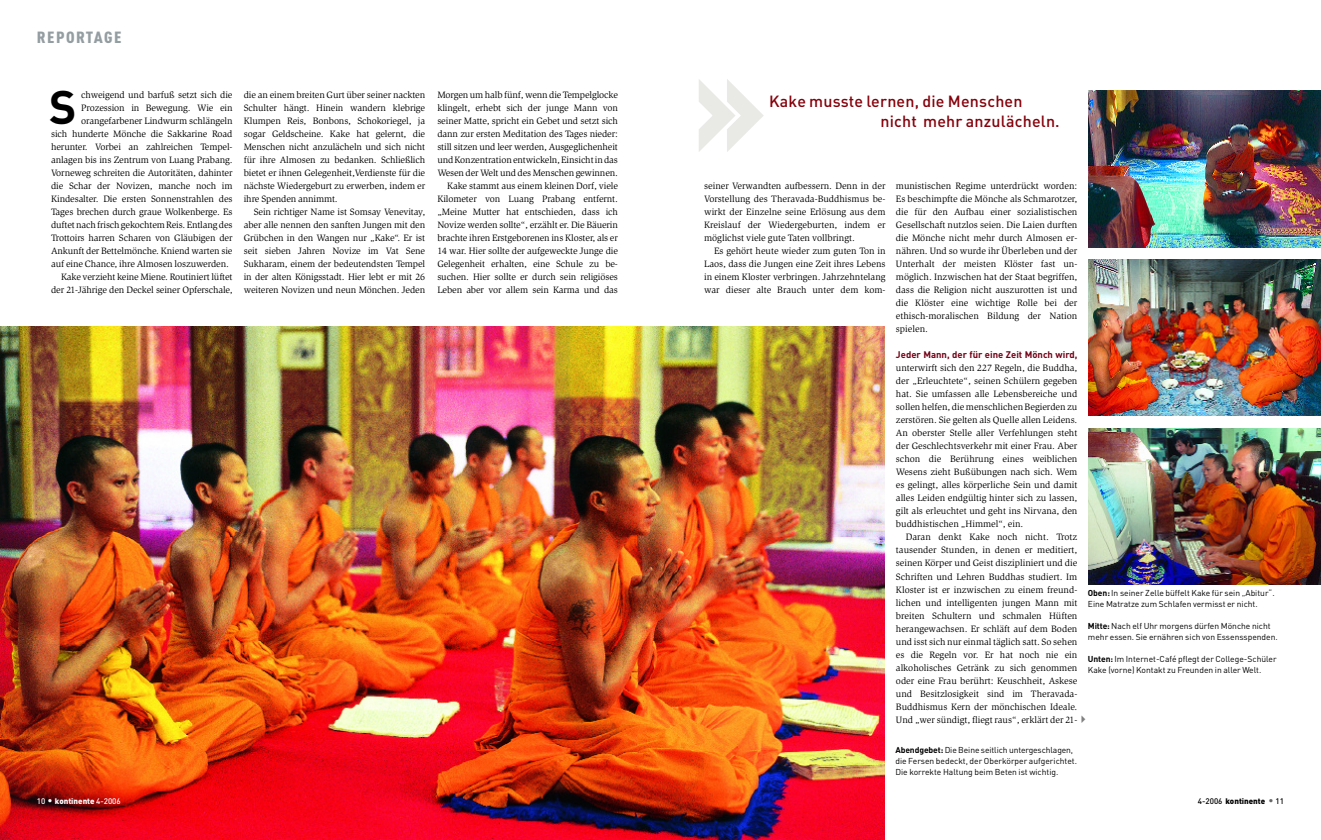
<style>
.page{position:relative;width:1321px;height:840px;background:#fff}
.page>*{position:absolute;margin:0;border:0;box-sizing:border-box;transform-origin:0 0}
.t1{font:500 138.1px "DIN Pro";color:#e9eae6}
.t2{font:700 46.4px "DIN Pro";color:#000}
.t3{font:500 16px/20px "DIN Pro";letter-spacing:.015em;color:#85000b}
.t4{font:900 16px "DIN Cond";letter-spacing:.085em;color:#949da1;scale:1.1 1}
.t5{font:9.5px/13px "Slimbach Std";letter-spacing:-.01em;color:#000;text-align:justify}
.t6{font:700 9.5px "DIN Pro";color:#720016}
.t7{font:8.5px/11px "DIN Pro";color:#000}
.t8{font:900 8px "DIN Pro";color:#fff}
.t9{font:900 8px "DIN Pro";color:#000}
.s1{font-weight:700}
.s2{font-weight:500}
.s3{font-weight:500;font-size:10px}
.s4{font-weight:500;font-size:10px;color:#666}
</style>
<div class="page">
<img style="left:1px;top:326px;width:883px;height:513px">
<img style="left:1089px;top:90px;width:232px;height:158px">
<img style="left:1089px;top:259px;width:232px;height:156px">
<img style="left:1089px;top:428px;width:232px;height:156px">
<h3 class="t4" style="left:37px;top:28px;width:78px">REPORTAGE</h3>
<h2 class="t2" style="left:49px;top:80px;width:29px">S</h2>
<p class="t5" style="left:81px;top:89px;width:153px">chweigend und barfuß setzt sich die</p>
<p class="t5" style="left:81px;top:102px;width:153px">Prozession in Bewegung. Wie ein</p>
<p class="t5" style="left:81px;top:115px;width:153px">orangefarbener Lindwurm schlängeln</p>
<p class="t5" style="left:51px;top:128px;width:183px">sich hunderte Mönche die Sakkarine Road</p>
<p class="t5" style="left:51px;top:141px;width:183px">herunter. Vorbei an zahlreichen Tempel-</p>
<p class="t5" style="left:51px;top:154px;width:183px">anlagen bis ins Zentrum von Luang Prabang.</p>
<p class="t5" style="left:51px;top:167px;width:183px">Vorneweg schreiten die Autoritäten, dahinter</p>
<p class="t5" style="left:51px;top:180px;width:183px">die Schar der Novizen, manche noch im</p>
<p class="t5" style="left:51px;top:193px;width:183px">Kindesalter. Die ersten Sonnenstrahlen des</p>
<p class="t5" style="left:51px;top:206px;width:183px">Tages brechen durch graue Wolkenberge. Es</p>
<p class="t5" style="left:51px;top:219px;width:183px">duftetnachfrischgekochtemReis.Entlangdes</p>
<p class="t5" style="left:51px;top:232px;width:183px">Trottoirs harren Scharen von Gläubigen der</p>
<p class="t5" style="left:51px;top:245px;width:183px">Ankunft der Bettelmönche. Kniend warten sie</p>
<p class="t5" style="left:51px;top:258px;width:179px">auf eine Chance, ihre Almosen loszuwerden.</p>
<p class="t5" style="left:61px;top:271px;width:173px">Kake verzieht keine Miene. Routiniert lüftet</p>
<p class="t5" style="left:51px;top:284px;width:183px">der 21-Jährige den Deckel seiner Opferschale,</p>
<p class="t5" style="left:244px;top:89px;width:183px">die an einem breiten Gurt über seiner nackten Schulter hängt. Hinein wandern klebrige Klumpen Reis, Bonbons, Schokoriegel, ja sogar Geldscheine. Kake hat gelernt, die Menschen nicht anzulächeln und sich nicht für ihre Almosen zu bedanken. Schließlich bietet er ihnen Gelegenheit,Verdienste für die nächste Wiedergeburt zu erwerben, indem er ihre Spenden annimmt.</p>
<p class="t5" style="left:244px;top:206px;width:183px;text-indent:10px">Sein richtiger Name ist Somsay Venevitay, aber alle nennen den sanften Jungen mit den Grübchen in den Wangen nur „Kake“. Er ist seit sieben Jahren Novize im Vat Sene Sukharam, einem der bedeutendsten Tempel in der alten Königsstadt. Hier lebt er mit 26 weiteren Novizen und neun Mönchen. Jeden</p>
<p class="t5" style="left:437px;top:89px;width:182px;text-align:right">Morgen um halb fünf, wenn die Tempelglocke klingelt, erhebt sich der junge Mann von seiner Matte, spricht ein Gebet und setzt sich dann zur ersten Meditation des Tages nieder: still sitzen und leer werden, Ausgeglichenheit undKonzentrationentwickeln,Einsichtindas Wesen der Welt und des Menschen gewinnen.<br>Kake stammt aus einem kleinen Dorf, viele Kilometer von Luang Prabang entfernt. „Meine Mutter hat entschieden, dass ich Novize werden sollte“, erzählt er. Die Bäuerin brachte ihren Erstgeborenen ins Kloster, als er 14 war. Hier sollte der aufgeweckte Junge die Gelegenheit erhalten, eine Schule zu be&shy;suchen. Hier sollte er durch sein religiöses Leben aber vor allem sein Karma und das</p>
<h1 class="t1" style="left:766px;top:207px;width:77px;rotate:-180deg">‹‹</h1>
<h3 class="t3" style="left:880px;top:91px;width:181px;text-indent:-111px">Kake musste lernen, die Menschen nicht mehr anzulächeln.</h3>
<p class="t5" style="left:704px;top:180px;width:183px">seiner Verwandten aufbessern. Denn in der Vorstellung des Theravada-Buddhismus be&shy;wirkt der Einzelne seine Erlösung aus dem Kreislauf der Wiedergeburten, indem er möglichst viele gute Taten vollbringt.</p>
<p class="t5" style="left:704px;top:245px;width:183px;text-indent:10px">Es gehört heute wieder zum guten Ton in Laos, dass die Jungen eine Zeit ihres Lebens in einem Kloster verbringen. Jahrzehntelang war dieser alte Brauch unter dem kom-</p>
<p class="t5" style="left:896px;top:180px;width:183px">munistischen Regime unterdrückt worden:<br>Es beschimpfte die Mönche als Schmarotzer, die für den Aufbau einer sozialistischen Gesellschaft nutzlos seien. Die Laien durften die Mönche nicht mehr durch Almosen er&shy;nähren. Und so wurde ihr Überleben und der Unterhalt der meisten Klöster fast un&shy;möglich. Inzwischen hat der Staat begriffen, dass die Religion nicht auszurotten ist und die Klöster eine wichtige Rolle bei der ethisch-moralischen Bildung der Nation spielen.</p>
<p class="t6" style="left:896px;top:349px;width:183px">Jeder Mann, der für eine Zeit Mönch wird,</p>
<p class="t5" style="left:896px;top:362px;width:183px">unterwirft sich den 227 Regeln, die Buddha, der „Erleuchtete“, seinen Schülern gegeben hat. Sie umfassen alle Lebensbereiche und sollen helfen, die menschlichen Begierden zu zerstören. Sie gelten als Quelle allen Leidens.<br>An oberster Stelle aller Verfehlungen steht der Geschlechtsverkehr mit einer Frau. Aber schon die Berührung eines weiblichen Wesens zieht Bußübungen nach sich. Wem es gelingt, alles körperliche Sein und damit alles Leiden endgültig hinter sich zu lassen, gilt als erleuchtet und geht ins Nirvana, den buddhistischen „Himmel“, ein.</p>
<p class="t5" style="left:896px;top:531px;width:183px;text-indent:10px">Daran denkt Kake noch nicht. Trotz tausender Stunden, in denen er meditiert, seinen Körper und Geist diszipliniert und die Schriften und Lehren Buddhas studiert. Im Kloster ist er inzwischen zu einem freund&shy;lichen und intelligenten jungen Mann mit breiten Schultern und schmalen Hüften herangewachsen. Er schläft auf dem Boden und isst sich nur einmal täglich satt. So sehen es die Regeln vor. Er hat noch nie ein alkoholisches Getränk zu sich genommen oder eine Frau berührt: Keuschheit, Askese und Besitzlosigkeit sind im Theravada-Buddhismus Kern der mönchischen Ideale.<br>Und „wer sündigt, fliegt raus“, erklärt der 21-</p>
<p class="t7" style="left:895px;top:743px;width:183px"><span class="s1">Abendgebet:</span> Die Beine seitlich untergeschlagen, die Fersen bedeckt, der Oberkörper aufgerichtet.<br>Die korrekte Haltung beim Beten ist wichtig.</p>
<p class="t7" style="left:1088px;top:587px;width:188px"><span class="s1">Oben:</span>In seiner Zelle büffelt Kake für sein „Abitur“.<br>Eine Matratze zum Schlafen vermisst er nicht.</p>
<p class="t7" style="left:1088px;top:620px;width:191px"><span class="s1">Mitte:</span> Nach elf Uhr morgens dürfen Mönche nicht mehr essen. Sie ernähren sich von Essensspenden.</p>
<p class="t7" style="left:1088px;top:653px;width:190px"><span class="s1">Unten:</span>Im Internet-Café pflegt der College-Schüler<br>Kake (vorne) Kontakt zu Freunden in aller Welt.</p>
<p class="t8" style="left:37px;top:795px;width:85px"><span class="s2">10</span> <span class="s3">•</span> kontinente <span class="s2">4-2006</span></p>
<p class="t9" style="left:1198px;top:795px;width:88px"><span class="s2">4-2006</span> kontinente <span class="s4">•</span> <span class="s2">11</span></p>
</div>
